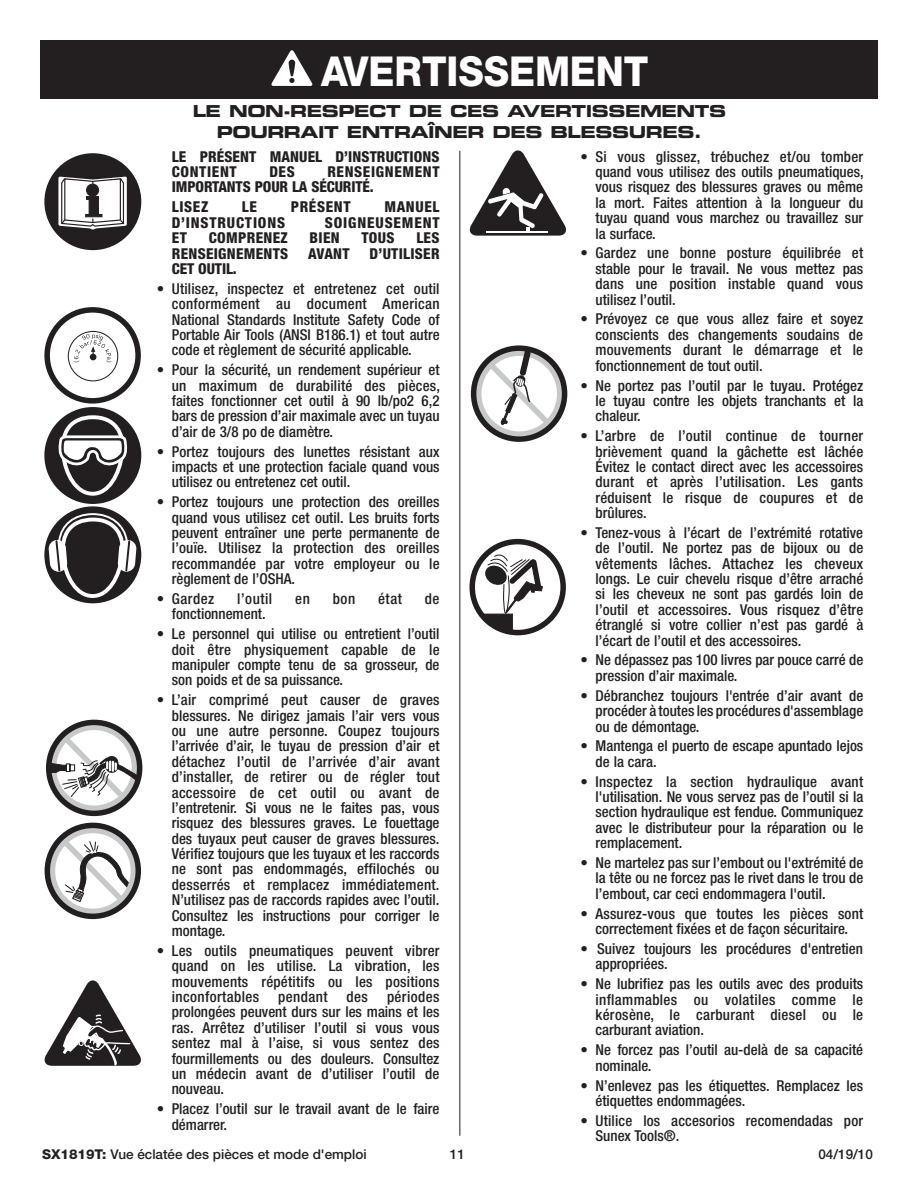
<style>
.page{position:relative;width:918px;height:1188px;background:#fff}
.page>*{position:absolute;margin:0;border:0;box-sizing:border-box;transform-origin:0 0}
.t1{font:800 43.5px "Futura Std";color:#fff}
.t2{font:800 41.25px "Helvetica Neue LT Std";color:#fff;scale:.92 1}
.t3{font:16.5px/21px "Eurostile LT Std Bold Ex 2";letter-spacing:-.03em;color:#231f20;text-align:center}
.t4{font:500 condensed 15px/15.3px "Helvetica Neue LT Std";color:#231f20;text-align:justify}
.t5{font:800 condensed 15px/15.3px "Helvetica Neue LT Std";letter-spacing:.02em;color:#231f20}
.t6{font:800 condensed 15px/15.3px "Helvetica Neue LT Std";letter-spacing:-.01em;color:#231f20}
.t7{font:800 condensed 15px "Helvetica Neue LT Std";letter-spacing:.055em;color:#231f20}
.t8{font:500 condensed 15px "Helvetica Neue LT Std";letter-spacing:.025em;color:#231f20}
.t9{font:500 13.5px "Helvetica Neue LT Std";color:#231f20}
.s1{font-weight:800}
</style>
<div class="page">
<svg style="left:44px;top:307px;width:97px;height:97px"></svg>
<svg style="left:43px;top:716px;width:103px;height:103px"></svg>
<svg style="left:48px;top:722px;width:92px;height:92px"></svg>
<svg style="left:47px;top:825px;width:92px;height:92px"></svg>
<div style="left:45px;top:823px;width:96px;height:96px;border:6px solid #231f20;border-radius:50%"></div>
<svg style="left:473px;top:345px;width:92px;height:95px"></svg>
<svg style="left:466px;top:536px;width:103px;height:103px"></svg>
<div style="left:469px;top:539px;width:97px;height:96px;border:6px solid #231f20;border-radius:50%"></div>
<svg style="left:481px;top:551px;width:64px;height:82px"></svg>
<hr style="left:459px;top:151px;width:1px;height:985px;background:#231f20">
<div style="left:44px;top:153px;width:97px;height:97px;background:#231f20;border-radius:50%"></div>
<svg style="left:58px;top:177px;width:69px;height:52px"></svg>
<div style="left:87px;top:184px;width:12px;height:12px;background:#231f20;border-radius:50%"></div>
<div style="left:86px;top:184px;width:13px;height:13px;border:1px solid #231f20;border-radius:50%"></div>
<div style="left:44px;top:506px;width:97px;height:97px;background:#231f20;border-radius:50%"></div>
<svg style="left:48px;top:512px;width:89px;height:88px"></svg>
<div style="left:44px;top:407px;width:97px;height:97px;background:#231f20;border-radius:50%"></div>
<svg style="left:57px;top:414px;width:73px;height:84px"></svg>
<svg style="left:44px;top:980px;width:97px;height:86px"></svg>
<div style="left:40px;top:40px;width:837px;height:59px;background:#231f20"></div>
<svg style="left:271px;top:50px;width:42px;height:36px"></svg>
<svg style="left:469px;top:150px;width:97px;height:86px"></svg>
<h1 class="t1" style="left:356px;top:24px;width:270px">WARNING!</h1>
<p class="t3" style="left:193px;top:100px;width:535px">LE NON-RESPECT DE CES AVERTISSEMENTS<br>POURRAIT ENTRAÎNER DES BLESSURES.</p>
<p class="t5" style="left:172px;top:148px;width:269px">LE PRÉSENT MANUEL D’INSTRUCTIONS<br>CONTIENT</p>
<h2 class="t2" style="left:321px;top:47px;width:357px">AVERTISSEMENT</h2>
<p class="t4" style="left:595px;top:149px;width:270px;text-indent:-15px">• Si vous glissez, trébuchez et/ou tomber quand vous utilisez des outils pneumatiques, vous risquez des blessures graves ou même la mort. Faites attention à la longueur du tuyau quand vous marchez ou travaillez sur la surface.</p>
<p class="t4" style="left:596px;top:245px;width:269px;text-indent:-15px">• Gardez une bonne posture équilibrée et stable pour le travail. Ne vous mettez pas dans une position instable quand vous utilisez l’outil.</p>
<p class="t4" style="left:595px;top:311px;width:269px;text-indent:-15px">• Prévoyez ce que vous allez faire et soyez conscients des changements soudains de mouvements durant le démarrage et le fonctionnement de tout outil.</p>
<p class="t4" style="left:596px;top:377px;width:269px;text-indent:-15px">• Ne portez pas l’outil par le tuyau. Protégez le tuyau contre les objets tranchants et la chaleur.</p>
<p class="t4" style="left:596px;top:428px;width:269px;text-indent:-15px">• L’arbre de l’outil continue de tourner brièvement quand la gâchette est lâchée Évitez le contact direct avec les accessoires durant et après l’utilisation. Les gants réduisent le risque de coupures et de brûlures.</p>
<p class="t4" style="left:596px;top:525px;width:269px;text-indent:-15px">• Tenez-vous à l’écart de l’extrémité rotative de l’outil. Ne portez pas de bijoux ou de vêtements lâches. Attachez les cheveux longs. Le cuir chevelu risque d’être arraché si les cheveux ne sont pas gardés loin de l’outil et accessoires. Vous risquez d’être étranglé si votre collier n’est pas gardé à l’écart de l’outil et des accessoires.</p>
<p class="t4" style="left:596px;top:652px;width:269px;text-indent:-15px">• Ne dépassez pas 100 livres par pouce carré de pression d’air maximale.</p>
<p class="t4" style="left:596px;top:688px;width:269px;text-indent:-15px">• Débranchez toujours l'entrée d’air avant de procéder à toutes les procédures d'assemblage ou de démontage.</p>
<p class="t4" style="left:596px;top:738px;width:269px;text-indent:-15px">• Mantenga el puerto de escape apuntado lejos de la cara.</p>
<p class="t4" style="left:596px;top:773px;width:269px;text-indent:-15px">• Inspectez la section hydraulique avant l'utilisation. Ne vous servez pas de l’outil si la section hydraulique est fendue. Communiquez avec le distributeur pour la réparation ou le remplacement.</p>
<p class="t4" style="left:596px;top:855px;width:269px;text-indent:-15px">• Ne martelez pas sur l’embout ou l'extrémité de la tête ou ne forcez pas le rivet dans le trou de l’embout, car ceci endommagera l'outil.</p>
<p class="t4" style="left:581px;top:906px;width:284px;text-align:center">• Assurez-vous que toutes les pièces sont correctement fixées et de façon sécuritaire.</p>
<p class="t4" style="left:596px;top:941px;width:269px;text-indent:-15px">• Suivez toujours les procédures d'entretien appropriées.</p>
<p class="t4" style="left:596px;top:976px;width:269px;text-indent:-15px">• Ne lubrifiez pas les outils avec des produits inflammables ou volatiles comme le kérosène, le carburant diesel ou le carburant aviation.</p>
<p class="t4" style="left:595px;top:1042px;width:269px;text-indent:-15px">• Ne forcez pas l’outil au-delà de sa capacité nominale.</p>
<p class="t4" style="left:595px;top:1077px;width:269px;text-indent:-15px">• N’enlevez pas les étiquettes. Remplacez les étiquettes endommagées.</p>
<p class="t4" style="left:595px;top:1113px;width:269px;text-indent:-15px">• Utilice los accesorios recomendadas por<br>Sunex Tools®.</p>
<p class="t6" style="left:172px;top:164px;width:269px;text-indent:156px">RENSEIGNEMENT<br>IMPORTANTS POUR LA SÉCURITÉ.</p>
<p class="t5" style="left:172px;top:199px;width:38px">LISEZ</p>
<p class="t5" style="left:242px;top:199px;width:15px">LE</p>
<p class="t5" style="left:291px;top:199px;width:61px">PRÉSENT</p>
<p class="t5" style="left:384px;top:199px;width:57px">MANUEL</p>
<p class="t7" style="left:157px;top:213px;width:130px">D’INSTRUCTIONS</p>
<p class="t7" style="left:325px;top:213px;width:116px">SOIGNEUSEMENT</p>
<p class="t5" style="left:157px;top:230px;width:32px">E T</p>
<p class="t5" style="left:209px;top:230px;width:81px">COMPRENEZ</p>
<p class="t5" style="left:310px;top:230px;width:32px">BIEN</p>
<p class="t5" style="left:362px;top:230px;width:34px">TOUS</p>
<p class="t5" style="left:416px;top:230px;width:25px">LES</p>
<p class="t5" style="left:172px;top:245px;width:118px">RENSEIGNEMENTS</p>
<p class="t5" style="left:308px;top:245px;width:43px">AVANT</p>
<p class="t5" style="left:370px;top:245px;width:72px">D’UTILISER</p>
<p class="t5" style="left:172px;top:261px;width:66px">CET OUTIL.</p>
<p class="t4" style="left:172px;top:281px;width:269px;text-indent:-15px">• Utilisez, inspectez et entretenez cet outil conformément au document American National Standards Institute Safety Code of Portable Air Tools (ANSI B186.1) et tout autre code et règlement de sécurité applicable.</p>
<p class="t4" style="left:172px;top:362px;width:270px;text-indent:-15px">• Pour la sécurité, un rendement supérieur et un maximum de durabilité des pièces, faites fonctionner cet outil à 90 lb/po2 6,2 bars de pression d’air maximale avec un tuyau d’air de 3/8 po de diamètre.</p>
<p class="t4" style="left:172px;top:443px;width:269px;text-indent:-15px">• Portez toujours des lunettes résistant aux impacts et une protection faciale quand vous utilisez ou entretenez cet outil.</p>
<p class="t4" style="left:172px;top:494px;width:269px;text-indent:-15px">• Portez toujours une protection des oreilles quand vous utilisez cet outil. Les bruits forts peuvent entraîner une perte permanente de l’ouïe. Utilisez la protection des oreilles recommandée par votre employeur ou le règlement de l’OSHA.</p>
<p class="t4" style="left:157px;top:591px;width:59px">• Gardez</p>
<p class="t4" style="left:237px;top:591px;width:36px">l’outil</p>
<p class="t4" style="left:295px;top:591px;width:16px">en</p>
<p class="t4" style="left:333px;top:591px;width:24px">bon</p>
<p class="t4" style="left:378px;top:591px;width:25px">état</p>
<p class="t4" style="left:425px;top:591px;width:16px">de</p>
<p class="t4" style="left:172px;top:606px;width:95px">fonctionnement.</p>
<p class="t4" style="left:172px;top:626px;width:269px;text-indent:-15px">• Le personnel qui utilise ou entretient l’outil doit être physiquement capable de le manipuler compte tenu de sa grosseur, de son poids et de sa puissance.</p>
<p class="t4" style="left:172px;top:692px;width:269px;text-indent:-15px">• L’air comprimé peut causer de graves blessures. Ne dirigez jamais l’air vers vous ou une autre personne. Coupez toujours l’arrivée d’air, le tuyau de pression d’air et détachez l’outil de l’arrivée d’air avant d’installer, de retirer ou de régler tout accessoire de cet outil ou avant de l’entretenir. Si vous ne le faites pas, vous risquez des blessures graves. Le fouettage des tuyaux peut causer de graves blessures.<br>Vérifiez toujours que les tuyaux et les raccords ne sont pas endommagés, effilochés ou desserrés et remplacez immédiatement.<br>N’utilisez pas de raccords rapides avec l’outil.<br>Consultez les instructions pour corriger le montage.</p>
<p class="t4" style="left:172px;top:943px;width:269px;text-indent:-15px">• Les outils pneumatiques peuvent vibrer quand on les utilise. La vibration, les mouvements répétitifs ou les positions inconfortables</p>
<p class="t5" style="left:269px;top:164px;width:27px">DE S</p>
<p class="t4" style="left:172px;top:989px;width:269px;text-indent:215px">périodes prolongées peuvent durs sur les mains et les ras. Arrêtez d’utiliser l’outil si vous vous sentez mal à l’aise, si vous sentez des fourmillements ou des douleurs. Consultez un médecin avant de d’utiliser l’outil de nouveau.</p>
<p class="t4" style="left:172px;top:1101px;width:269px;text-indent:-15px">• Placez l’outil sur le travail avant de le faire démarrer.</p>
<p class="t8" style="left:278px;top:988px;width:51px">pendant</p>
<p class="t4" style="left:347px;top:989px;width:23px">des</p>
<p class="t9" style="left:42px;top:1147px;width:326px"><span class="s1">SX1819T:</span> Vue éclatée des pièces et mode d'emploi</p>
<p class="t9" style="left:450px;top:1147px;width:17px">11</p>
<p class="t9" style="left:818px;top:1147px;width:56px">04/19/10</p>
</div>
